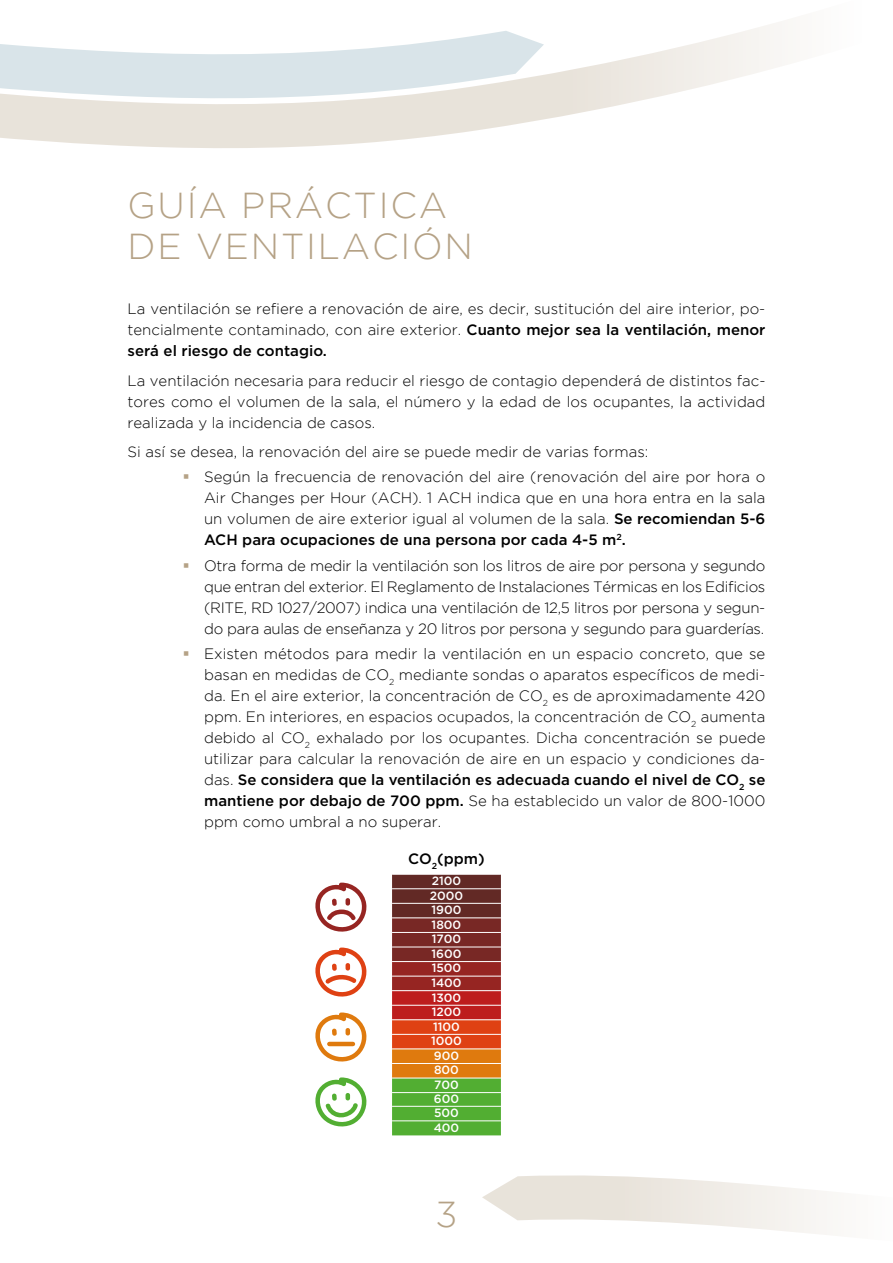
<style>
.page{position:relative;width:893px;height:1263px;background:#fff}
.page>*{position:absolute;margin:0;border:0;box-sizing:border-box;transform-origin:0 0}
.t1{font:300 36px/41.4px "Gotham";letter-spacing:.05em;color:#b5a286}
.t2{font:300 15px/21px "Gotham";color:#000;text-align:justify}
.t3{font:500 15px "Gotham";color:#000}
.t4{font:500 12px/14.5px "Gotham";color:#fff;text-align:center}
.s1{font-weight:500}
.s2{color:#b5a286}
</style>
<div class="page">
<svg style="left:0;top:22px;width:782px;height:126px"></svg>
<svg style="left:482px;top:1135px;width:345px;height:100px"></svg>
<svg style="left:315px;top:1077px;width:52px;height:50px"></svg>
<svg style="left:315px;top:882px;width:52px;height:50px"></svg>
<svg style="left:315px;top:947px;width:52px;height:50px"></svg>
<svg style="left:392px;top:875px;width:109px;height:260px;background:#905326"></svg>
<hr style="left:392px;top:888px;width:109px;height:1px;background:#fff">
<hr style="left:392px;top:903px;width:109px;height:1px;background:#fff">
<hr style="left:392px;top:917px;width:109px;height:1px;background:#fff">
<hr style="left:392px;top:932px;width:109px;height:1px;background:#fff">
<hr style="left:392px;top:947px;width:109px;height:1px;background:#fff">
<hr style="left:392px;top:961px;width:109px;height:1px;background:#fff">
<hr style="left:392px;top:976px;width:109px;height:1px;background:#fff">
<hr style="left:392px;top:990px;width:109px;height:1px;background:#fff">
<hr style="left:392px;top:1005px;width:109px;height:1px;background:#fff">
<hr style="left:392px;top:1019px;width:109px;height:1px;background:#fff">
<hr style="left:392px;top:1034px;width:109px;height:1px;background:#fff">
<hr style="left:392px;top:1048px;width:109px;height:1px;background:#fff">
<hr style="left:392px;top:1063px;width:109px;height:1px;background:#fff">
<hr style="left:392px;top:1078px;width:109px;height:1px;background:#fff">
<hr style="left:392px;top:1092px;width:109px;height:1px;background:#fff">
<hr style="left:392px;top:1106px;width:109px;height:1px;background:#fff">
<hr style="left:392px;top:1120px;width:109px;height:1px;background:#fff">
<svg style="left:315px;top:1012px;width:52px;height:50px"></svg>
<hr style="left:329px;top:1042px;width:24px;height:4px;background:#df7a0e">
<h1 class="t1" style="left:128px;top:184px;width:347px">GUÍA PRÁCTICA<br>DE VENTILACIÓN</h1>
<p class="t2" style="left:128px;top:298px;width:639px">La ventilación se refiere a renovación de aire, es decir, sustitución del aire interior, po&shy;tencialmente contaminado, con aire exterior. <span class="s1">Cuanto mejor sea la ventilación, menor será el riesgo de contagio.</span></p>
<p class="t2" style="left:128px;top:370px;width:639px">La ventilación necesaria para reducir el riesgo de contagio dependerá de distintos fac&shy;tores como el volumen de la sala, el número y la edad de los ocupantes, la actividad realizada y la incidencia de casos.</p>
<p class="t2" style="left:128px;top:441px;width:522px">Si así se desea, la renovación del aire se puede medir de varias formas:</p>
<p class="t2" style="left:204px;top:466px;width:563px;text-indent:-21px"><span class="s2">▪</span> Según la frecuencia de renovación del aire (renovación del aire por hora o Air Changes per Hour (ACH). 1 ACH indica que en una hora entra en la sala un volumen de aire exterior igual al volumen de la sala. <span class="s1">Se recomiendan 5-6<br>ACH para ocupaciones de una persona por cada 4-5 m</span><sup>2</sup><span class="s1">.</span></p>
<p class="t2" style="left:204px;top:555px;width:563px;text-indent:-21px"><span class="s2">▪</span> Otra forma de medir la ventilación son los litros de aire por persona y segundo que entran del exterior. El Reglamento de Instalaciones Térmicas en los Edificios (RITE, RD 1027/2007) indica una ventilación de 12,5 litros por persona y segun&shy;do para aulas de enseñanza y 20 litros por persona y segundo para guarderías.</p>
<p class="t2" style="left:204px;top:643px;width:563px;text-indent:-21px"><span class="s2">▪</span> Existen métodos para medir la ventilación en un espacio concreto, que se basan en medidas de CO<sub>2</sub> mediante sondas o aparatos específicos de medi&shy;da. En el aire exterior, la concentración de CO<sub>2</sub> es de aproximadamente 420 ppm. En interiores, en espacios ocupados, la concentración de CO<sub>2</sub> aumenta debido al CO<sub>2</sub> exhalado por los ocupantes. Dicha concentración se puede utilizar para calcular la renovación de aire en un espacio y condiciones da&shy;das. <span class="s1">Se considera que la ventilación es adecuada cuando el nivel de CO</span><sub>2</sub> <span class="s1">se mantiene por debajo de 700 ppm.</span> Se ha establecido un valor de 800-1000 ppm como umbral a no superar.</p>
<p class="t3" style="left:408px;top:850px;width:78px">CO<sub>2</sub>(ppm)</p>
<p class="t4" style="left:430px;top:873px;width:35px">2100<br>2000<br>1900<br>1800<br>1700<br>1600<br>1500<br>1400<br>1300<br>1200<br>1100<br>1000<br>900<br>800<br>700<br>600<br>500<br>400</p>
<h1 class="t1" style="left:435px;top:1193px;width:23px">3</h1>
</div>
